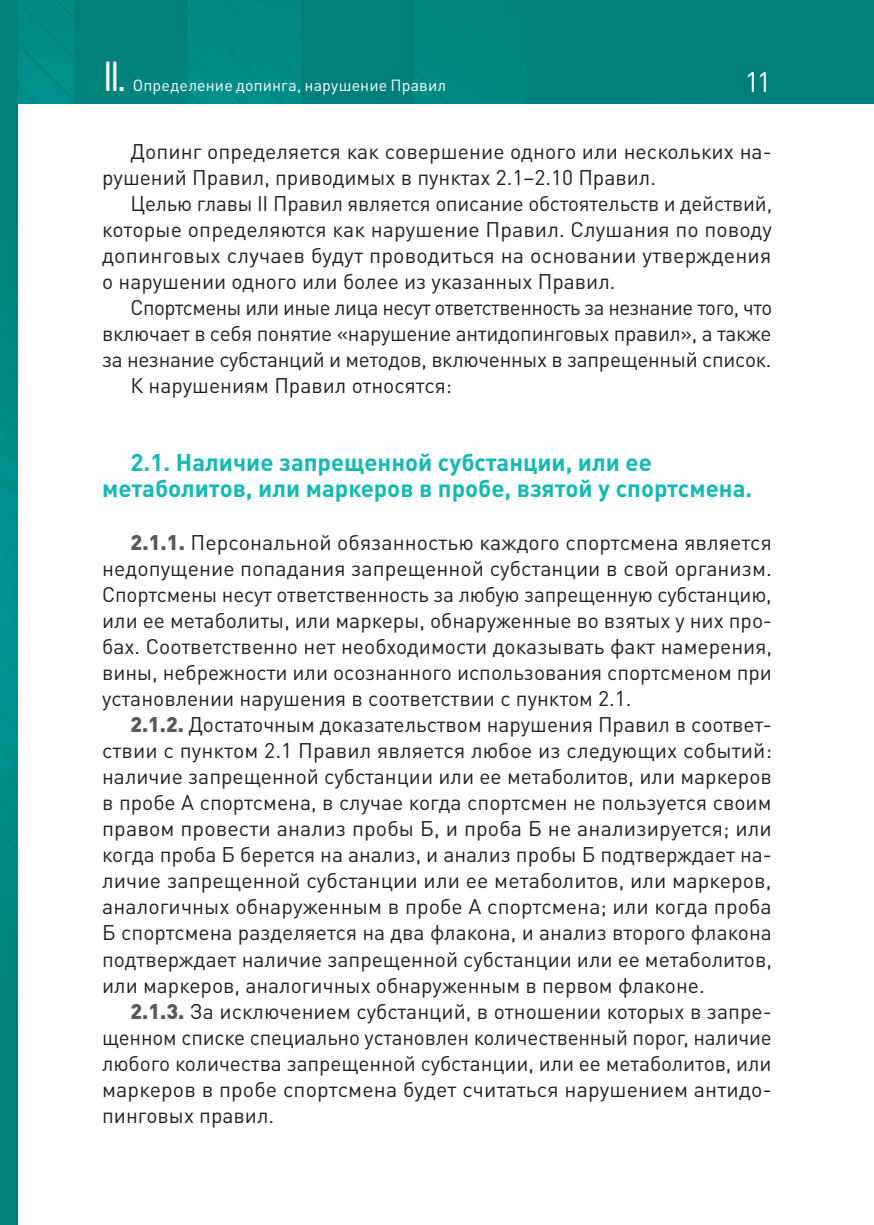
<style>
.page{position:relative;width:874px;height:1225px;background:#fff}
.page>*{position:absolute;margin:0;border:0;box-sizing:border-box;transform-origin:0 0}
.t1{font:41.2px "DIN Pro";color:#fff}
.t2{font:28px "DIN Pro";color:#fff}
.t3{font:700 24px/26px "DIN Pro";color:#13bab3}
.t4{font:21px/26px "DIN Pro";color:#231f20;text-align:justify}
.t5{font:21px "DIN Pro";letter-spacing:-.02em;color:#231f20}
.t6{font:16px "DIN Pro";letter-spacing:.01em;color:#fff}
.s1{font-weight:900;color:#57585a}
</style>
<div class="page">
<div style="left:17px;top:0;width:856px;height:103px;background:linear-gradient(to right,#008882,#007d76)"></div>
<img style="left:0;top:0;width:17px;height:1225px">
<h1 class="t1" style="left:102px;top:48px;width:27px">II.</h1>
<p class="t6" style="left:133px;top:75px;width:315px">Определение допинга, нарушение Правил</p>
<h2 class="t2" style="left:744px;top:63px;width:28px">11</h2>
<p class="t4" style="left:102px;top:137px;width:670px;text-indent:28px">Допинг определяется как совершение одного или нескольких на&shy;рушений Правил, приводимых в пунктах 2.1–2.10 Правил.</p>
<p class="t4" style="left:102px;top:189px;width:671px;text-indent:28px">Целью главы II Правил является описание обстоятельств и действий, которые определяются как нарушение Правил. Слушания по поводу допинговых случаев будут проводиться на основании утверждения о нарушении одного или более из указанных Правил.</p>
<p class="t5" style="left:130px;top:293px;width:643px">Спортсмены или иные лица несут ответственность за незнание того, что</p>
<p class="t4" style="left:102px;top:320px;width:670px">включает в себя понятие «нарушение антидопинговых правил», а также</p>
<p class="t4" style="left:102px;top:346px;width:670px">за незнание субстанций и методов, включенных в запрещенный список.</p>
<p class="t4" style="left:130px;top:372px;width:323px">К нарушениям Правил относятся:</p>
<p class="t3" style="left:102px;top:449px;width:651px;text-indent:28px">2.1. Наличие запрещенной субстанции, или ее метаболитов, или маркеров в пробе, взятой у спортсмена.</p>
<p class="t4" style="left:102px;top:528px;width:671px;text-indent:28px"><span class="s1">2.1.1.</span> Персональной обязанностью каждого спортсмена является недопущение попадания запрещенной субстанции в свой организм.<br>Спортсмены несут ответственность за любую запрещенную субстанцию, или ее метаболиты, или маркеры, обнаруженные во взятых у них про&shy;бах. Соответственно нет необходимости доказывать факт намерения, вины, небрежности или осознанного использования спортсменом при установлении нарушения в соответствии с пунктом 2.1.</p>
<p class="t4" style="left:102px;top:710px;width:671px;text-indent:28px"><span class="s1">2.1.2.</span> Достаточным доказательством нарушения Правил в соответ&shy;ствии с пунктом 2.1 Правил является любое из следующих событий: наличие запрещенной субстанции или ее метаболитов, или маркеров в пробе А спортсмена, в случае когда спортсмен не пользуется своим правом провести анализ пробы Б, и проба Б не анализируется; или когда проба Б берется на анализ, и анализ пробы Б подтверждает на&shy;личие запрещенной субстанции или ее метаболитов, или маркеров, аналогичных обнаруженным в пробе А спортсмена; или когда проба Б спортсмена разделяется на два флакона, и анализ второго флакона подтверждает наличие запрещенной субстанции или ее метаболитов, или маркеров, аналогичных обнаруженным в первом флаконе.</p>
<p class="t4" style="left:102px;top:997px;width:671px;text-indent:28px"><span class="s1">2.1.3.</span> За исключением субстанций, в отношении которых в запре&shy;щенном списке специально установлен количественный порог, наличие любого количества запрещенной субстанции, или ее метаболитов, или маркеров в пробе спортсмена будет считаться нарушением антидо&shy;пинговых правил.</p>
</div>
